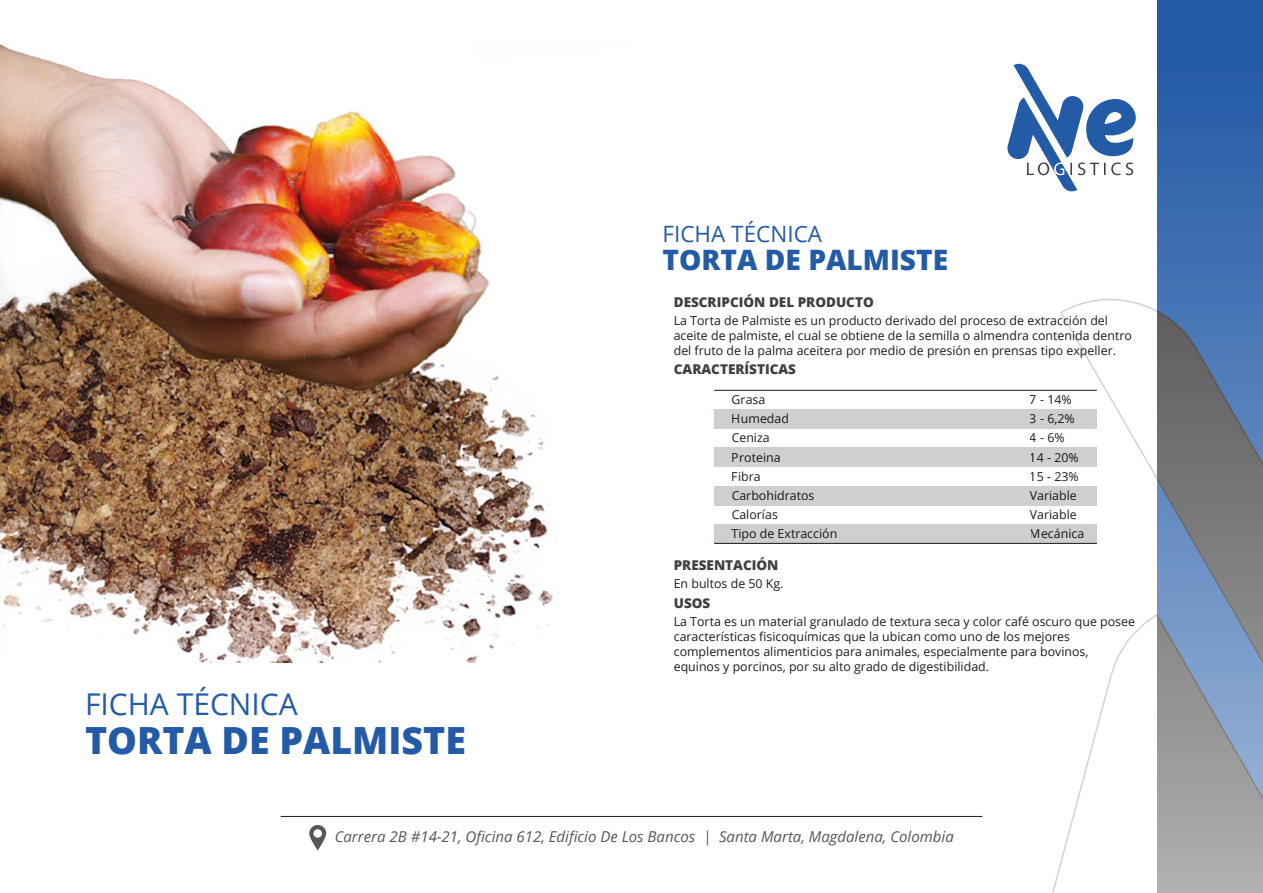
<style>
.page{position:relative;width:1263px;height:893px;background:#fff}
.page>*{position:absolute;margin:0;border:0;box-sizing:border-box;transform-origin:0 0}
.t1{font:800 37.5px "Open Sans";color:#245ba7}
.t2{font:30px "Open Sans";color:#245ba7}
.t3{font:800 28.2px "Open Sans";color:#245ba7}
.t4{font:22.5px "Open Sans";color:#245ba7}
.t5{font:italic 15px "Open Sans";color:#575756}
.t6{font:800 13.5px "Open Sans";color:#413f3f}
.t7{font:12.3px/19px "Open Sans";color:#1d1d1b}
</style>
<div class="page">
<img style="left:0;top:43px;width:553px;height:619px">
<svg style="left:1007px;top:63px;width:129px;height:129px"></svg>
<svg style="left:1157px;top:0;width:106px;height:285px"></svg>
<svg style="left:1157px;top:285px;width:106px;height:14px"></svg>
<svg style="left:1060px;top:299px;width:203px;height:315px"></svg>
<svg style="left:1052px;top:614px;width:211px;height:279px"></svg>
<svg style="left:309px;top:825px;width:17px;height:25px"></svg>
<div style="left:313px;top:829px;width:9px;height:9px;background:#fff;border-radius:50%"></div>
<hr style="left:281px;top:816px;width:701px;height:1px;background:#1d1d1b">
<div style="left:714px;top:524px;width:383px;height:19px;background:#d0cece"></div>
<div style="left:714px;top:486px;width:383px;height:19px;background:#d0cece"></div>
<div style="left:714px;top:448px;width:383px;height:19px;background:#d0cece"></div>
<div style="left:714px;top:409px;width:383px;height:20px;background:#d0cece"></div>
<hr style="left:714px;top:390px;width:383px;height:1px;background:#1d1d1b">
<hr style="left:714px;top:543px;width:383px;height:1px;background:#1d1d1b">
<h3 class="t4" style="left:662px;top:218px;width:161px">FICHA TÉCNICA</h3>
<h3 class="t3" style="left:662px;top:238px;width:287px">TORTA DE PALMISTE</h3>
<p class="t6" style="left:674px;top:292px;width:201px">DESCRIPCIÓN DEL PRODUCTO</p>
<p class="t7" style="left:674px;top:313px;width:460px;line-height:14.9px">La Torta de Palmiste es un producto derivado del proceso de extracción del aceite de palmiste, el cual se obtiene de la semilla o almendra contenida dentro del fruto de la palma aceitera por medio de presión en prensas tipo expeller.</p>
<p class="t6" style="left:674px;top:359px;width:124px">CARACTERÍSTICAS</p>
<p class="t7" style="left:732px;top:390px;width:35px">Grasa</p>
<p class="t7" style="left:732px;top:409px;width:107px">Humedad<br>Ceniza<br>Proteina<br>Fibra<br>Carbohidratos<br>Calorías<br>Tipo de Extracción</p>
<p class="t7" style="left:1030px;top:390px;width:50px">7 - 14%<br>3 - 6,2%<br>4 - 6%<br>14 - 20%<br>15 - 23%<br>Variable</p>
<p class="t7" style="left:1030px;top:524px;width:56px">Mecánica</p>
<p class="t7" style="left:1030px;top:505px;width:48px">Variable</p>
<h2 class="t2" style="left:85px;top:684px;width:214px">FICHA TÉCNICA</h2>
<h1 class="t1" style="left:85px;top:712px;width:382px">TORTA DE PALMISTE</h1>
<p class="t6" style="left:674px;top:555px;width:106px">PRESENTACIÓN</p>
<p class="t7" style="left:674px;top:574px;width:111px">En bultos de 50 Kg.</p>
<p class="t6" style="left:674px;top:593px;width:38px">USOS</p>
<p class="t7" style="left:674px;top:614px;width:463px;line-height:14.9px">La Torta es un material granulado de textura seca y color café oscuro que posee características fisicoquímicas que la ubican como uno de los mejores complementos alimenticios para animales, especialmente para bovinos, equinos y porcinos, por su alto grado de digestibilidad.</p>
<p class="t5" style="left:335px;top:826px;width:620px">Carrera 2B #14-21, Oficina 612, Edificio De Los Bancos | Santa Marta, Magdalena, Colombia</p>
</div>
